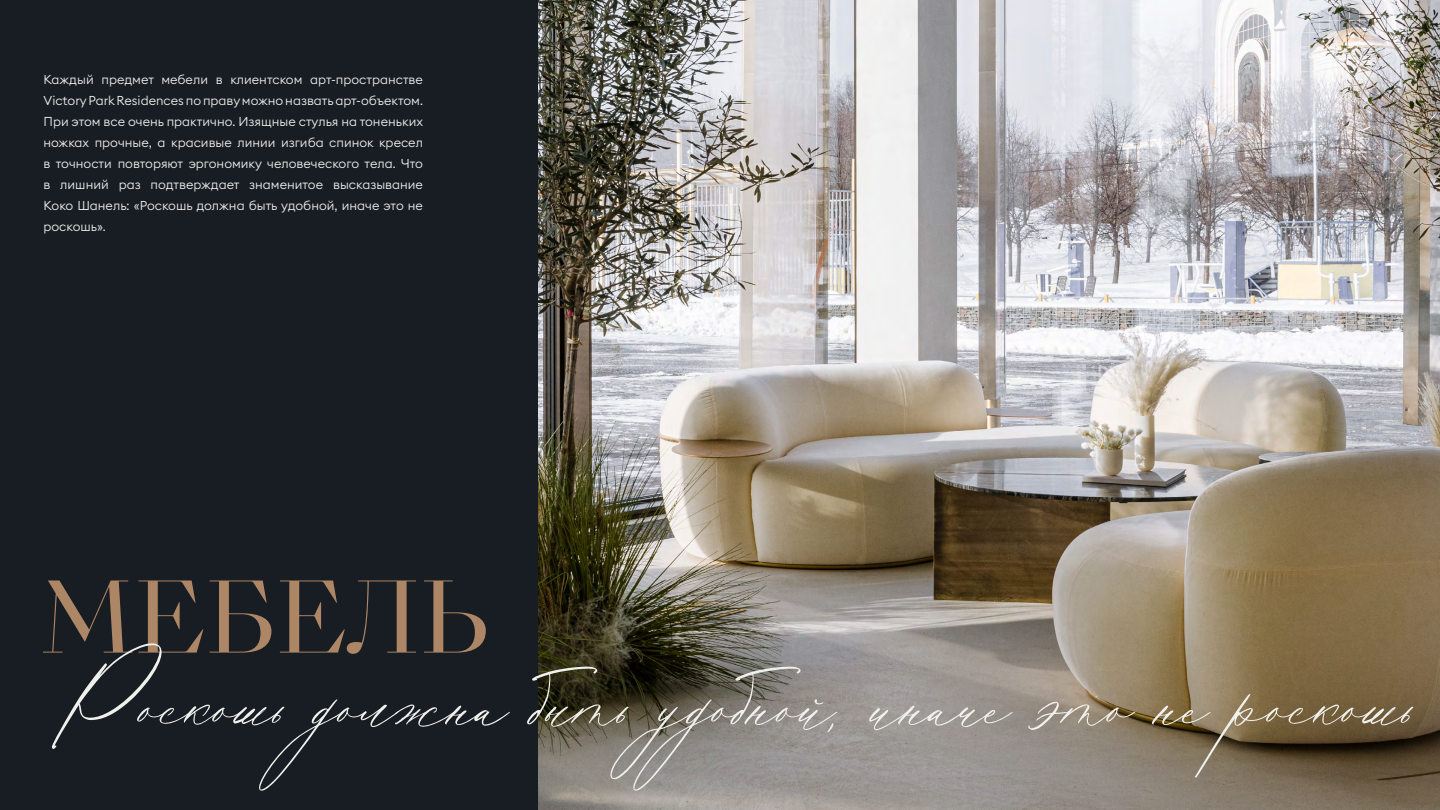
<style>
.page{position:relative;width:1440px;height:810px;background:#181d24}
.page>*{position:absolute;margin:0;border:0;box-sizing:border-box;transform-origin:0 0}
.t1{font:188.25px "Wonder Garden Script";color:#f0f0ec}
.t2{font:95.1px "Sang Bleu Empire Trial";color:#ad8666}
.t3{font:300 12.75px/21px "Euclid Square";color:#f0f0ec;text-align:justify}
</style>
<div class="page">
<img style="left:538px;top:0;width:902px;height:810px">
<p class="t3" style="left:44px;top:69px;width:381px">Каждый предмет мебели в клиентском арт-пространстве Victory Park Residences по праву можно назвать арт-объектом.<br>При этом все очень практично. Изящные стулья на тоненьких ножках прочные, а красивые линии изгиба спинок кресел в точности повторяют эргономику человеческого тела. Что в лишний раз подтверждает знаменитое высказывание Коко Шанель: «Роскошь должна быть удобной, иначе это не роскошь».</p>
<h2 class="t2" style="left:40px;top:552px;width:448px">МЕБЕЛЬ</h2>
<h1 class="t1" style="left:54px;top:611px;width:1362px">Роскошь должна быть удобной, иначе это не роскошь</h1>
</div>
